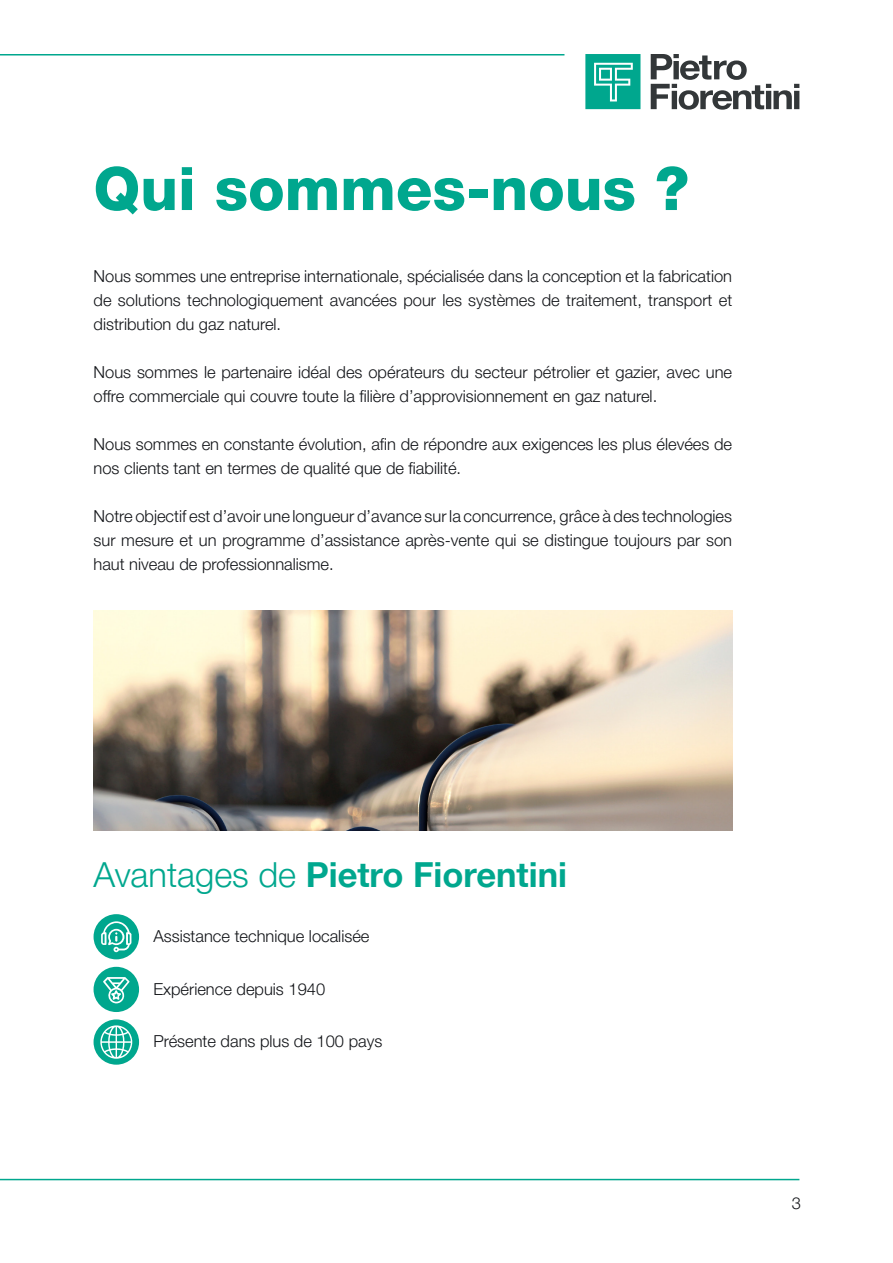
<style>
.page{position:relative;width:893px;height:1263px;background:#fff}
.page>*{position:absolute;margin:0;border:0;box-sizing:border-box;transform-origin:0 0}
.Titolo_Capitolo{font:800 60px "Helvetica Neue LT Pro";color:#00a78e}
.Titoletto{font:700 34.5px "Helvetica Neue LT Pro";color:#00a78e}
.Testo{font:300 16.5px/24px "Helvetica Neue LT Pro";color:#121418;text-align:justify}
.bullet_non_puntato{font:300 16.5px "Helvetica Neue LT Pro";color:#121418}
.s1{font-weight:300}
</style>
<div class="page">
<hr style="left:0;top:1179px;width:799px;height:1px;background:#00a78e">
<svg style="left:651px;top:54px;width:148px;height:56px"></svg>
<svg style="left:585px;top:54px;width:55px;height:55px;background:#27b49f"></svg>
<hr style="left:0;top:54px;width:564px;height:2px;background:#00a78e">
<img style="left:93px;top:611px;width:639px;height:219px">
<div style="left:94px;top:914px;width:45px;height:45px;background:#00a78e;border-radius:50%"></div>
<svg style="left:101px;top:921px;width:31px;height:31px"></svg>
<div style="left:94px;top:967px;width:45px;height:45px;background:#00a78e;border-radius:50%"></div>
<svg style="left:103px;top:977px;width:27px;height:26px"></svg>
<div style="left:94px;top:1019px;width:45px;height:46px;background:#00a78e;border-radius:50%"></div>
<svg style="left:100px;top:1025px;width:32px;height:34px"></svg>
<p class="Titolo_Capitolo" style="left:94px;top:153px;width:597px">Qui sommes-nous ?</p>
<p class="Testo" style="left:94px;top:264px;width:640px">Nous sommes une entreprise internationale, spécialisée dans la conception et la fabrication de solutions technologiquement avancées pour les systèmes de traitement, transport et distribution du gaz naturel.</p>
<p class="Testo" style="left:94px;top:360px;width:640px">Nous sommes le partenaire idéal des opérateurs du secteur pétrolier et gazier, avec une offre commerciale qui couvre toute la filière d’approvisionnement en gaz naturel.</p>
<p class="Testo" style="left:94px;top:432px;width:640px">Nous sommes en constante évolution, afin de répondre aux exigences les plus élevées de nos clients tant en termes de qualité que de fiabilité.</p>
<p class="Testo" style="left:94px;top:504px;width:640px">Notre objectif est d’avoir une longueur d’avance sur la concurrence, grâce à des technologies sur mesure et un programme d’assistance après-vente qui se distingue toujours par son haut niveau de professionnalisme.</p>
<p class="Titoletto" style="left:94px;top:854px;width:475px"><span class="s1">Avantages de</span> Pietro Fiorentini</p>
<p class="bullet_non_puntato" style="left:153px;top:926px;width:218px">Assistance technique localisée</p>
<p class="bullet_non_puntato" style="left:153px;top:979px;width:173px">Expérience depuis 1940</p>
<p class="bullet_non_puntato" style="left:153px;top:1031px;width:230px">Présente dans plus de 100 pays</p>
<p class="Testo" style="left:792px;top:1191px;width:11px">3</p>
</div>
